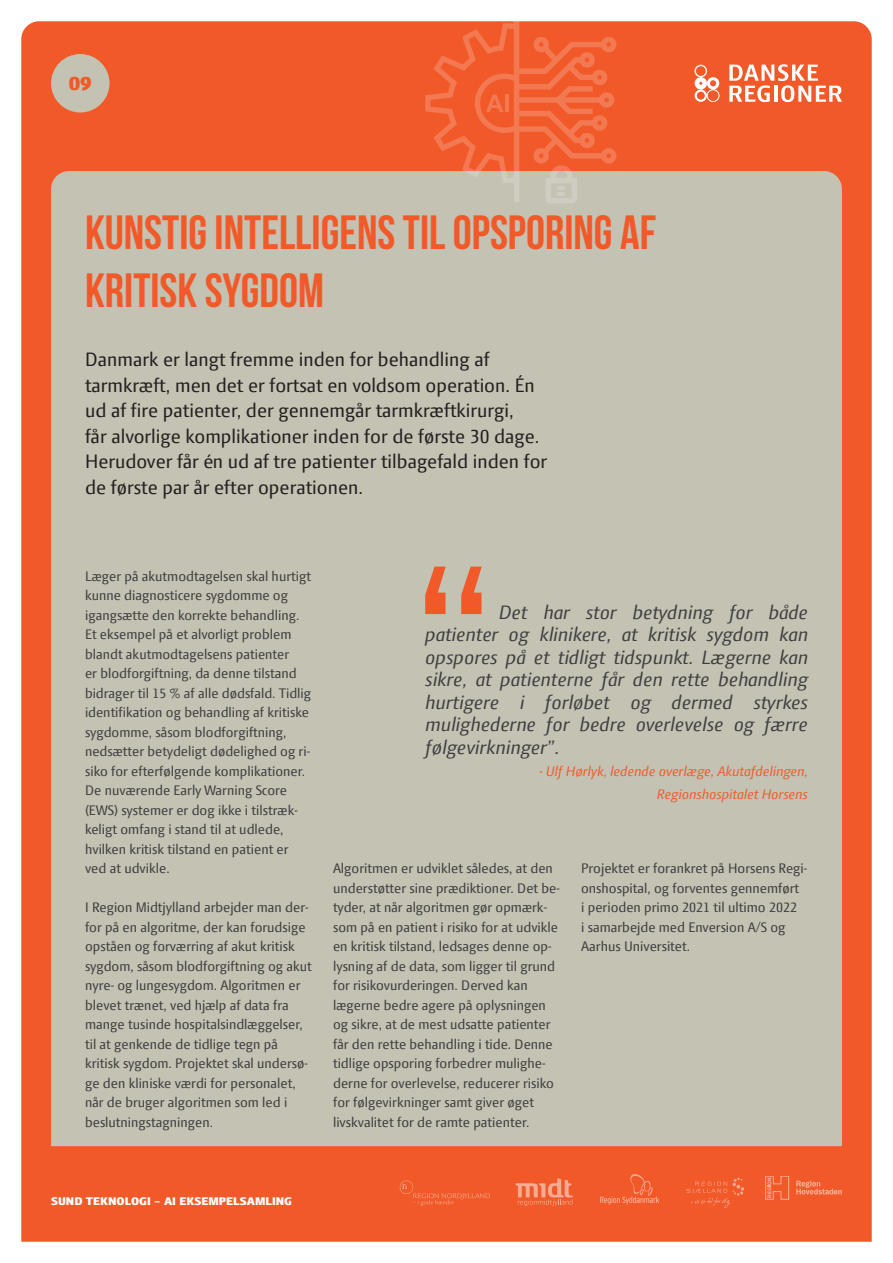
<style>
.page{position:relative;width:893px;height:1263px;background:#fff}
.page>*{position:absolute;margin:0;border:0;box-sizing:border-box;transform-origin:0 0}
.RUBRIK{font:48px/57.6px "Bebas Neue";color:#f15929}
.Indledning{font:21px/25.5px "Press Sans";color:#231f20}
.CITAT{font:italic 21px/22.5px "Press Sans";color:#3e3e3f;text-align:justify}
.Tal{font:800 21px "Press Sans";color:#f15929}
.Brød_10_13{font:15px/19.5px "Press Sans";color:#3e3e3f}
.Citat_afsender{font:italic 15px/22.5px "Press Sans";color:#f15929;text-align:right}
.MELLEMRUBRIK{font:800 12px "Press Sans";color:#fff}
</style>
<div class="page">
<div style="left:21px;top:21px;width:851px;height:1221px;background:#f15929"></div>
<div style="left:51px;top:171px;width:791px;height:975px;background:#c4c2b3"></div>
<svg style="left:515px;top:1178px;width:58px;height:28px;background:#f3754e"></svg>
<svg style="left:687px;top:1177px;width:57px;height:31px;background:#f16133"></svg>
<svg style="left:694px;top:65px;width:25px;height:37px"></svg>
<svg style="left:729px;top:64px;width:113px;height:38px"></svg>
<svg style="left:400px;top:1180px;width:90px;height:26px;background:#f15e30"></svg>
<svg style="left:796px;top:1181px;width:46px;height:13px"></svg>
<svg style="left:765px;top:1176px;width:24px;height:23px"></svg>
<svg style="left:600px;top:1174px;width:59px;height:30px;background:#f16437"></svg>
<div style="left:51px;top:54px;width:59px;height:59px;background:#c4c2b3;border-radius:50%"></div>
<svg style="left:425px;top:567px;width:57px;height:47px;background:#dc8868"></svg>
<svg style="left:425px;top:21px;width:191px;height:182px;background:#e9734b"></svg>
<p class="Tal" style="left:69px;top:73px;width:25px">09</p>
<p class="RUBRIK" style="left:85px;top:203px;width:573px">KUNSTIG INTELLIGENS TIL OPSPORING AF<br>KRITISK SYGDOM</p>
<p class="Indledning" style="left:85px;top:349px;width:464px">Danmark er langt fremme inden for behandling af tarmkræft, men det er fortsat en voldsom operation. Én ud af fire patienter, der gennemgår tarmkræftkirurgi,<br>får alvorlige komplikationer inden for de første 30 dage.<br>Herudover får én ud af tre patienter tilbagefald inden for de første par år efter operationen.</p>
<p class="Brød_10_13" style="left:85px;top:568px;width:228px">Læger på akutmodtagelsen skal hurtigt kunne diagnosticere sygdomme og igangsætte den korrekte behandling.<br>Et eksempel på et alvorligt problem blandt akutmodtagelsens patienter<br>er blodforgiftning, da denne tilstand bidrager til 15 % af alle dødsfald. Tidlig identifikation og behandling af kritiske sygdomme, såsom blodforgiftning, nedsætter betydeligt dødelighed og ri&shy;siko for efterfølgende komplikationer.<br>De nuværende Early Warning Score (EWS) systemer er dog ikke i tilstræk&shy;keligt omfang i stand til at udlede, hvilken kritisk tilstand en patient er ved at udvikle.</p>
<p class="Brød_10_13" style="left:85px;top:899px;width:228px">I Region Midtjylland arbejder man der&shy;for på en algoritme, der kan forudsige opståen og forværring af akut kritisk sygdom, såsom blodforgiftning og akut nyre- og lungesygdom. Algoritmen er blevet trænet, ved hjælp af data fra mange tusinde hospitalsindlæggelser, til at genkende de tidlige tegn på kritisk sygdom. Projektet skal undersø&shy;ge den kliniske værdi for personalet, når de bruger algoritmen som led i beslutningstagningen.</p>
<p class="CITAT" style="left:425px;top:601px;width:384px;text-indent:74px">Det har stor betydning for både patienter og klinikere, at kritisk sygdom kan opspores på et tidligt tidspunkt. Lægerne kan sikre, at patienterne får den rette behandling hurtigere i forløbet og dermed styrkes mulighederne for bedre overlevelse og færre følgevirkninger”.</p>
<p class="Citat_afsender" style="left:539px;top:761px;width:270px">- Ulf Hørlyk, ledende overlæge, Akutafdelingen,<br>Regionshospitalet Horsens</p>
<p class="Brød_10_13" style="left:333px;top:860px;width:228px">Algoritmen er udviklet således, at den understøtter sine prædiktioner. Det be&shy;tyder, at når algoritmen gør opmærk&shy;som på en patient i risiko for at udvikle en kritisk tilstand, ledsages denne op&shy;lysning af de data, som ligger til grund for risikovurderingen. Derved kan lægerne bedre agere på oplysningen og sikre, at de mest udsatte patienter får den rette behandling i tide. Denne tidlige opsporing forbedrer mulighe&shy;derne for overlevelse, reducerer risiko for følgevirkninger samt giver øget livskvalitet for de ramte patienter.</p>
<p class="Brød_10_13" style="left:581px;top:860px;width:228px">Projektet er forankret på Horsens Regi&shy;onshospital, og forventes gennemført<br>i perioden primo 2021 til ultimo 2022<br>i samarbejde med Enversion A/S og Aarhus Universitet.</p>
<p class="MELLEMRUBRIK" style="left:51px;top:1195px;width:242px">SUND TEKNOLOGI – AI EKSEMPELSAMLING</p>
</div>
